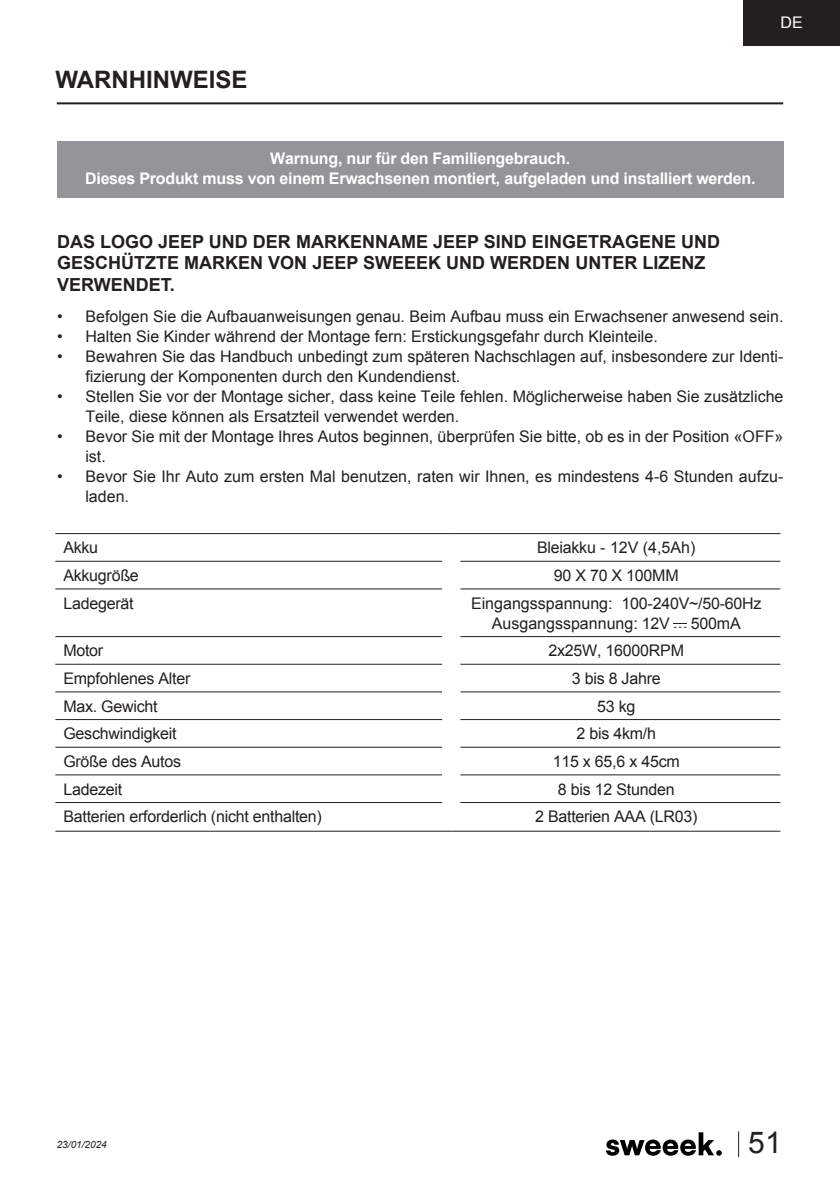
<style>
.page{position:relative;width:840px;height:1191px;background:#fff}
.page>*{position:absolute;margin:0;border:0;box-sizing:border-box;transform-origin:0 0}
.t1{font:30px "Arial";color:#231f20}
.TITRE{font:700 24px "Arial";color:#231f20}
.SOUS-TITRE{font:700 18px/21.6px "Arial";color:#231f20}
.TEXTE-COURANT-8PT{font:16px/20px "Arial";color:#231f20}
._03_BODY_Important{font:700 16px "Arial";letter-spacing:-.015em;color:#fff}
.t2{font:16px "Arial";color:#fff}
.t3{font:italic 10px "Arial";color:#231f20}
</style>
<div class="page">
<div style="left:742px;top:0;width:97px;height:45px;background:#231f20"></div>
<svg style="left:606px;top:1132px;width:115px;height:23px"></svg>
<hr style="left:57px;top:102px;width:725px;height:2px;background:#231f20">
<div style="left:57px;top:141px;width:726px;height:57px;background:#939598"></div>
<hr style="left:55px;top:561px;width:387px;height:1px;background:#231f20">
<hr style="left:460px;top:561px;width:320px;height:1px;background:#231f20">
<hr style="left:55px;top:588px;width:387px;height:1px;background:#231f20">
<hr style="left:460px;top:588px;width:320px;height:1px;background:#231f20">
<hr style="left:55px;top:636px;width:387px;height:1px;background:#231f20">
<hr style="left:460px;top:636px;width:320px;height:1px;background:#231f20">
<hr style="left:55px;top:664px;width:387px;height:1px;background:#231f20">
<hr style="left:460px;top:664px;width:320px;height:1px;background:#231f20">
<hr style="left:55px;top:691px;width:387px;height:1px;background:#231f20">
<hr style="left:460px;top:691px;width:320px;height:1px;background:#231f20">
<hr style="left:55px;top:719px;width:387px;height:1px;background:#231f20">
<hr style="left:460px;top:719px;width:320px;height:1px;background:#231f20">
<hr style="left:55px;top:747px;width:387px;height:1px;background:#231f20">
<hr style="left:460px;top:747px;width:320px;height:1px;background:#231f20">
<hr style="left:55px;top:774px;width:387px;height:1px;background:#231f20">
<hr style="left:460px;top:774px;width:320px;height:1px;background:#231f20">
<hr style="left:460px;top:802px;width:320px;height:1px;background:#231f20">
<hr style="left:55px;top:533px;width:396px;height:1px;background:#231f20">
<hr style="left:451px;top:533px;width:329px;height:1px;background:#231f20">
<hr style="left:55px;top:802px;width:387px;height:1px;background:#231f20">
<hr style="left:55px;top:830px;width:396px;height:1px;background:#231f20">
<hr style="left:451px;top:830px;width:329px;height:1px;background:#231f20">
<svg style="left:673px;top:623px;width:13px;height:5px"></svg>
<p class="TITRE" style="left:55px;top:64px;width:193px">WARNHINWEISE</p>
<p class="_03_BODY_Important" style="left:270px;top:148px;width:301px">Warnung, nur für den Familiengebrauch.</p>
<p class="_03_BODY_Important" style="left:85px;top:168px;width:671px">Dieses Produkt muss von einem Erwachsenen montiert, aufgeladen und installiert werden.</p>
<p class="t2" style="left:780px;top:11px;width:24px">DE</p>
<p class="SOUS-TITRE" style="left:57px;top:231px;width:664px">DAS LOGO JEEP UND DER MARKENNAME JEEP SIND EINGETRAGENE UND<br>GESCHÜTZTE MARKEN VON JEEP SWEEEK UND WERDEN UNTER LIZENZ<br>VERWENDET.</p>
<p class="TEXTE-COURANT-8PT" style="left:57px;top:307px;width:727px">• Befolgen Sie die Aufbauanweisungen genau. Beim Aufbau muss ein Erwachsener anwesend sein.</p>
<p class="TEXTE-COURANT-8PT" style="left:57px;top:327px;width:602px">• Halten Sie Kinder während der Montage fern: Erstickungsgefahr durch Kleinteile.</p>
<p class="TEXTE-COURANT-8PT" style="left:85px;top:347px;width:699px;text-indent:-28px">• Bewahren Sie das Handbuch unbedingt zum späteren Nachschlagen auf, insbesondere zur Identi&shy;fizierung der Komponenten durch den Kundendienst.</p>
<p class="TEXTE-COURANT-8PT" style="left:85px;top:387px;width:699px;text-indent:-28px">• Stellen Sie vor der Montage sicher, dass keine Teile fehlen. Möglicherweise haben Sie zusätzliche<br>Teile, diese können als Ersatzteil verwendet werden.</p>
<p class="TEXTE-COURANT-8PT" style="left:85px;top:427px;width:699px;text-indent:-28px">• Bevor Sie mit der Montage Ihres Autos beginnen, überprüfen Sie bitte, ob es in der Position «OFF» ist.</p>
<p class="TEXTE-COURANT-8PT" style="left:85px;top:467px;width:699px;text-indent:-28px">• Bevor Sie Ihr Auto zum ersten Mal benutzen, raten wir Ihnen, es mindestens 4-6 Stunden aufzu&shy;laden.</p>
<p class="TEXTE-COURANT-8PT" style="left:63px;top:538px;width:36px">Akku</p>
<p class="TEXTE-COURANT-8PT" style="left:537px;top:538px;width:160px">Bleiakku - 12V (4,5Ah)</p>
<p class="TEXTE-COURANT-8PT" style="left:63px;top:565px;width:77px">Akkugröße</p>
<p class="TEXTE-COURANT-8PT" style="left:553px;top:565px;width:126px">90 X 70 X 100MM</p>
<p class="TEXTE-COURANT-8PT" style="left:63px;top:593px;width:72px">Ladegerät</p>
<p class="TEXTE-COURANT-8PT" style="left:471px;top:593px;width:292px">Eingangsspannung: 100-240V~/50-60Hz</p>
<p class="TEXTE-COURANT-8PT" style="left:491px;top:613px;width:179px">Ausgangsspannung: 12V</p>
<p class="TEXTE-COURANT-8PT" style="left:690px;top:613px;width:51px">500mA</p>
<p class="TEXTE-COURANT-8PT" style="left:63px;top:641px;width:41px">Motor</p>
<p class="TEXTE-COURANT-8PT" style="left:548px;top:641px;width:137px">2x25W, 16000RPM</p>
<p class="TEXTE-COURANT-8PT" style="left:63px;top:668px;width:128px">Empfohlenes Alter</p>
<p class="TEXTE-COURANT-8PT" style="left:571px;top:668px;width:90px">3 bis 8 Jahre</p>
<p class="TEXTE-COURANT-8PT" style="left:63px;top:696px;width:96px">Max. Gewicht</p>
<p class="TEXTE-COURANT-8PT" style="left:597px;top:696px;width:40px">53 kg</p>
<p class="TEXTE-COURANT-8PT" style="left:63px;top:724px;width:115px">Geschwindigkeit</p>
<p class="TEXTE-COURANT-8PT" style="left:576px;top:724px;width:81px">2 bis 4km/h</p>
<p class="TEXTE-COURANT-8PT" style="left:63px;top:751px;width:119px">Größe des Autos</p>
<p class="TEXTE-COURANT-8PT" style="left:552px;top:751px;width:128px">115 x 65,6 x 45cm</p>
<p class="TEXTE-COURANT-8PT" style="left:63px;top:779px;width:60px">Ladezeit</p>
<p class="TEXTE-COURANT-8PT" style="left:557px;top:779px;width:118px">8 bis 12 Stunden</p>
<p class="TEXTE-COURANT-8PT" style="left:63px;top:806px;width:260px">Batterien erforderlich (nicht enthalten)</p>
<p class="TEXTE-COURANT-8PT" style="left:535px;top:806px;width:164px">2 Batterien AAA (LR03)</p>
<p class="t3" style="left:57px;top:1137px;width:52px">23/01/2024</p>
<h1 class="t1" style="left:747px;top:1123px;width:35px">51</h1>
</div>
